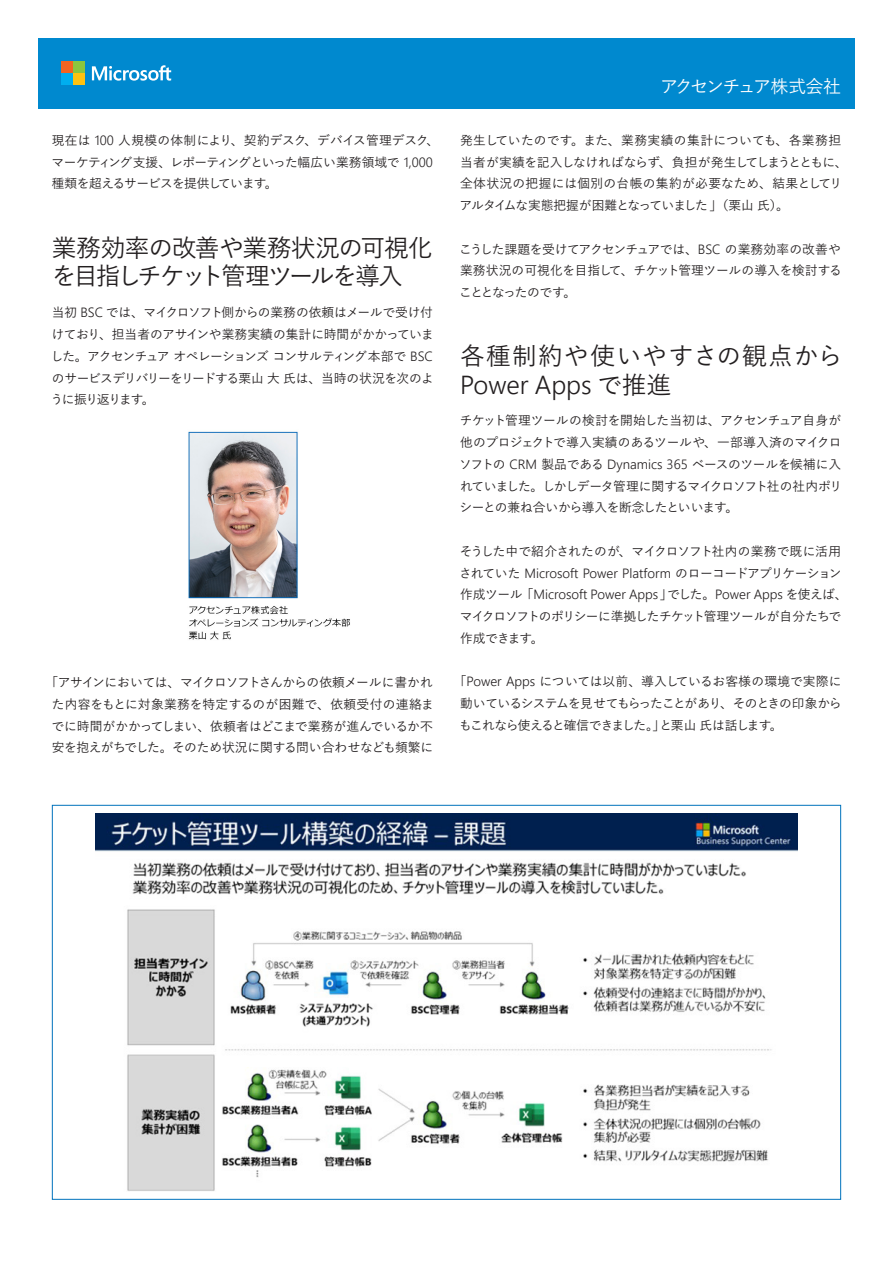
<style>
.page{position:relative;width:893px;height:1263px;background:#fff}
.page>*{position:absolute;margin:0;border:0;box-sizing:border-box;transform-origin:0 0}
.t1{font:300 25.95px "Segoe Pro";color:#231f20}
.t2{font:500 24.75px/28.5px "Yu Go";letter-spacing:-.07em;color:#231f20}
.t3{font:500 24.75px "Yu Go";letter-spacing:.045em;color:#231f20}
.t4{font:500 18px "Yu Go";letter-spacing:-.105em;color:#fff}
.t5{font:300 13.35px/21.8px "Segoe Pro";color:#231f20}
.t6{font:500 12.75px/21.8px "Yu Go";letter-spacing:-.03em;color:#231f20;text-align:justify}
.t7{font:500 12.75px/21.8px "Yu Go";color:#231f20}
.t8{font:500 12.75px/21.8px "Yu Go";letter-spacing:-.055em;color:#231f20}
.t9{font:500 12.75px "Yu Go";letter-spacing:-.005em;color:#231f20}
.s1{font-family:"Segoe Pro";font-weight:300;font-size:13.35px}
.s2{font-family:"Yu Go";font-weight:500;font-size:24.75px}
.s3{font-family:"Yu Go";font-weight:500;font-size:12.75px}
</style>
<div class="page">
<div style="left:38px;top:38px;width:817px;height:70px;background:#0089cf"></div>
<svg style="left:92px;top:65px;width:79px;height:16px"></svg>
<div style="left:62px;top:62px;width:11px;height:11px;background:#f36421"></div>
<div style="left:74px;top:62px;width:11px;height:11px;background:#8bc63e"></div>
<div style="left:62px;top:74px;width:11px;height:11px;background:#00aeef"></div>
<div style="left:74px;top:74px;width:11px;height:11px;background:#fec210"></div>
<img style="left:96px;top:813px;width:701px;height:378px">
<img style="left:188px;top:431px;width:162px;height:209px">
<p class="t6" style="left:52px;top:128px;width:389px;text-align:left">現在は <span class="s1">100</span> 人規模の体制により、契約デスク、デバイス管理デスク、マーケティング支援、レポーティングといった幅広い業務領域で <span class="s1">1,000</span>種類を超えるサービスを提供しています。</p>
<h2 class="t2" style="left:52px;top:230px;width:382px">業務効率の改善や業務状況の可視化を目指しチケット管理ツールを導入</h2>
<p class="t6" style="left:50px;top:300px;width:385px">当初 <span class="s1">BSC</span> では、マイクロソフト側からの業務の依頼はメールで受け付けており、担当者のアサインや業務実績の集計に時間がかかっていました。アクセンチュアオペレーションズコンサルティング本部で <span class="s1">BSC</span>のサービスデリバリーをリードする栗山大氏は、当時の状況を次のように振り返ります。</p>
<p class="t6" style="left:46px;top:670px;width:390px;text-align:center">「アサインにおいては、マイクロソフトさんからの依頼メールに書かれた内容をもとに対象業務を特定するのが困難で、依頼受付の連絡までに時間がかかってしまい、依頼者はどこまで業務が進んでいるか不安を抱えがちでした。そのため状況に関する問い合わせなども頻繁に</p>
<h3 class="t4" style="left:660px;top:69px;width:182px">アクセンチュア株式会社</h3>
<p class="t7" style="left:459px;top:128px;width:390px">発生していたのです。また、業務実績の集計についても、各業務担当者が実績を記入しなければならず、負担が発生してしまうとともに、全体状況の把握には個別の台帳の集約が必要なため、結果としてリアルタイムな実態把握が困難となっていました」（栗山氏）。</p>
<p class="t6" style="left:459px;top:236px;width:384px">こうした課題を受けてアクセンチュアでは、<span class="s1">BSC</span> の業務効率の改善や業務状況の可視化を目指して、チケット管理ツールの導入を検討することとなったのです。</p>
<h2 class="t3" style="left:460px;top:333px;width:384px">各種制約や使いやすさの観点から</h2>
<h1 class="t1" style="left:460px;top:367px;width:213px">Power Apps <span class="s2">で推進</span></h1>
<p class="t6" style="left:459px;top:408px;width:385px">チケット管理ツールの検討を開始した当初は、アクセンチュア自身が他のプロジェクトで導入実績のあるツールや、一部導入済のマイクロソフトの <span class="s1">CRM</span> 製品である <span class="s1">Dynamics 365</span> ベースのツールを候補に入れていました。しかしデータ管理に関するマイクロソフト社の社内ポリシーとの兼ね合いから導入を断念したといいます。</p>
<p class="t9" style="left:460px;top:539px;width:383px">そうした中で紹介されたのが、マイクロソフト社内の業務で既に活用</p>
<p class="t5" style="left:459px;top:562px;width:390px"><span class="s3">されていた</span> Microsoft Power Platform <span class="s3">のローコードアプリケーション作成ツール「</span>Microsoft Power Apps<span class="s3">」でした。</span>Power Apps <span class="s3">を使えば、</span></p>
<p class="t8" style="left:460px;top:604px;width:383px">マイクロソフトのポリシーに準拠したチケット管理ツールが自分たちで作成できます。</p>
<p class="t6" style="left:459px;top:669px;width:384px;text-indent:-5px">「<span class="s1">Power Apps</span> については以前、導入しているお客様の環境で実際に動いているシステムを見せてもらったことがあり、そのときの印象からもこれなら使えると確信できました。」と栗山氏は話します。</p>
</div>
